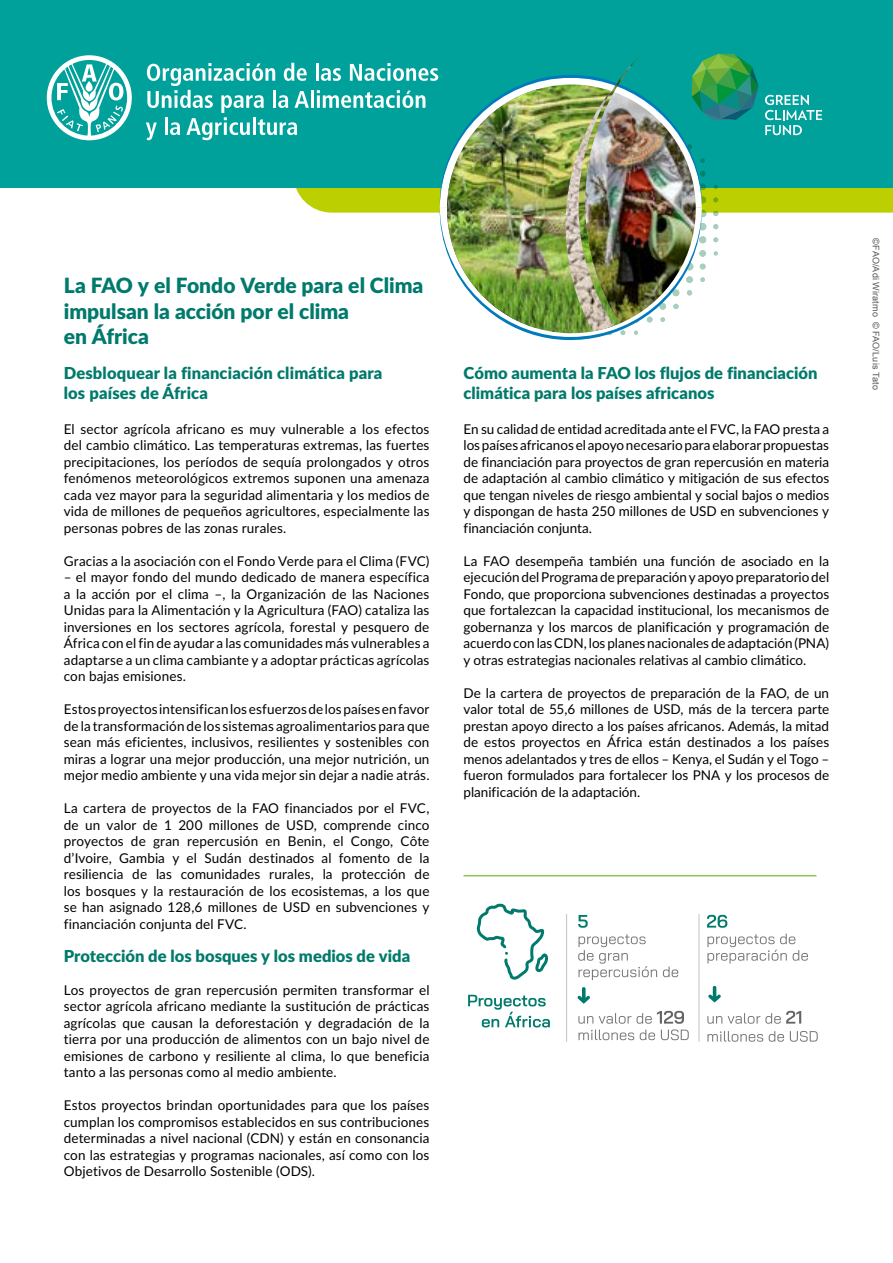
<style>
.page{position:relative;width:893px;height:1263px;background:#fff}
.page>*{position:absolute;margin:0;border:0;box-sizing:border-box;transform-origin:0 0}
.t1{font:900 21px/25.5px "Lato";color:#007a6c}
.t2{font:900 16.5px/19.5px "Lato";letter-spacing:.005em;color:#007a6c}
.t3{font:13.5px/16.5px "Lato";letter-spacing:.005em;color:#000;text-align:justify}
.t4{font:9px "Arial";letter-spacing:.015em;color:#575756}
</style>
<div class="page">
<svg style="left:293px;top:187px;width:600px;height:26px;background:#bad11c"></svg>
<div style="left:0;top:0;width:893px;height:187px;background:#00a19a"></div>
<svg style="left:765px;top:95px;width:57px;height:40px"></svg>
<svg style="left:47px;top:55px;width:85px;height:85px"></svg>
<hr style="left:311px;top:90px;width:3px;height:18px;background:#fff">
<svg style="left:146px;top:63px;width:163px;height:77px"></svg>
<svg style="left:316px;top:54px;width:443px;height:287px"></svg>
<img style="left:640px;top:89px;width:56px;height:239px">
<img style="left:447px;top:55px;width:193px;height:278px">
<img style="left:566px;top:91px;width:48px;height:240px">
<svg style="left:468px;top:995px;width:82px;height:32px"></svg>
<svg style="left:476px;top:903px;width:73px;height:77px"></svg>
<svg style="left:707px;top:915px;width:101px;height:48px"></svg>
<svg style="left:707px;top:1016px;width:15px;height:8px"></svg>
<svg style="left:728px;top:1011px;width:73px;height:13px"></svg>
<svg style="left:707px;top:1031px;width:56px;height:11px"></svg>
<svg style="left:769px;top:1031px;width:15px;height:11px"></svg>
<svg style="left:790px;top:1031px;width:28px;height:11px"></svg>
<svg style="left:578px;top:915px;width:10px;height:13px"></svg>
<svg style="left:578px;top:934px;width:79px;height:46px"></svg>
<svg style="left:663px;top:966px;width:15px;height:11px"></svg>
<svg style="left:578px;top:1011px;width:111px;height:29px"></svg>
<svg style="left:578px;top:987px;width:12px;height:17px"></svg>
<svg style="left:708px;top:986px;width:13px;height:16px"></svg>
<hr style="left:566px;top:914px;width:1px;height:128px;background:#c7c2bc">
<hr style="left:699px;top:914px;width:1px;height:128px;background:#c7c2bc">
<hr style="left:463px;top:875px;width:353px;height:1px;background:#91c259">
<h1 class="t1" style="left:64px;top:272px;width:361px">La FAO y el Fondo Verde para el Clima impulsan la acción por el clima<br>en África</h1>
<p class="t2" style="left:64px;top:362px;width:320px">Desbloquear la financiación climática para los países de África</p>
<p class="t3" style="left:64px;top:420px;width:367px">El sector agrícola africano es muy vulnerable a los efectos del cambio climático. Las temperaturas extremas, las fuertes precipitaciones, los períodos de sequía prolongados y otros fenómenos meteorológicos extremos suponen una amenaza cada vez mayor para la seguridad alimentaria y los medios de vida de millones de pequeños agricultores, especialmente las personas pobres de las zonas rurales.</p>
<p class="t3" style="left:64px;top:552px;width:367px">Gracias a la asociación con el Fondo Verde para el Clima (FVC)</p>
<p class="t3" style="left:64px;top:568px;width:367px">– el mayor fondo del mundo dedicado de manera específica a la acción por el clima –, la Organización de las Naciones Unidas para la Alimentación y la Agricultura (FAO) cataliza las inversiones en los sectores agrícola, forestal y pesquero de África con el fin de ayudar a las comunidades más vulnerables a adaptarse a un clima cambiante y a adoptar prácticas agrícolas con bajas emisiones.</p>
<p class="t3" style="left:64px;top:700px;width:367px">Estos proyectos intensifican los esfuerzos de los países en favor de la transformación de los sistemas agroalimentarios para que sean más eficientes, inclusivos, resilientes y sostenibles con miras a lograr una mejor producción, una mejor nutrición, un mejor medio ambiente y una vida mejor sin dejar a nadie atrás.</p>
<p class="t3" style="left:64px;top:799px;width:367px">La cartera de proyectos de la FAO financiados por el FVC, de un valor de 1 200 millones de USD, comprende cinco proyectos de gran repercusión en Benin, el Congo, Côte d’Ivoire, Gambia y el Sudán destinados al fomento de la resiliencia de las comunidades rurales, la protección de los bosques y la restauración de los ecosistemas, a los que se han asignado 128,6 millones de USD en subvenciones y financiación conjunta del FVC.</p>
<p class="t2" style="left:64px;top:945px;width:348px">Protección de los bosques y los medios de vida</p>
<p class="t3" style="left:64px;top:981px;width:367px">Los proyectos de gran repercusión permiten transformar el sector agrícola africano mediante la sustitución de prácticas agrícolas que causan la deforestación y degradación de la tierra por una producción de alimentos con un bajo nivel de emisiones de carbono y resiliente al clima, lo que beneficia tanto a las personas como al medio ambiente.</p>
<p class="t3" style="left:64px;top:1096px;width:367px">Estos proyectos brindan oportunidades para que los países cumplan los compromisos establecidos en sus contribuciones determinadas a nivel nacional (CDN) y están en consonancia con las estrategias y programas nacionales, así como con los Objetivos de Desarrollo Sostenible (ODS).</p>
<p class="t2" style="left:463px;top:362px;width:356px">Cómo aumenta la FAO los flujos de financiación climática para los países africanos</p>
<p class="t3" style="left:463px;top:420px;width:367px">En su calidad de entidad acreditada ante el FVC, la FAO presta a los países africanos el apoyo necesario para elaborar propuestas de financiación para proyectos de gran repercusión en materia de adaptación al cambio climático y mitigación de sus efectos que tengan niveles de riesgo ambiental y social bajos o medios y dispongan de hasta 250 millones de USD en subvenciones y financiación conjunta.</p>
<p class="t3" style="left:463px;top:552px;width:367px">La FAO desempeña también una función de asociado en la ejecución del Programa de preparación y apoyo preparatorio del Fondo, que proporciona subvenciones destinadas a proyectos que fortalezcan la capacidad institucional, los mecanismos de gobernanza y los marcos de planificación y programación de acuerdo con las CDN, los planes nacionales de adaptación (PNA) y otras estrategias nacionales relativas al cambio climático.</p>
<p class="t3" style="left:463px;top:684px;width:367px">De la cartera de proyectos de preparación de la FAO, de un valor total de 55,6 millones de USD, más de la tercera parte prestan apoyo directo a los países africanos. Además, la mitad de estos proyectos en África están destinados a los países menos adelantados y tres de ellos – Kenya, el Sudán y el Togo – fueron formulados para fortalecer los PNA y los procesos de planificación de la adaptación.</p>
<p class="t4" style="left:882px;top:238px;width:153px;rotate:90deg">©FAO/Adi Wiratmo © FAO/Luis Tato</p>
</div>
